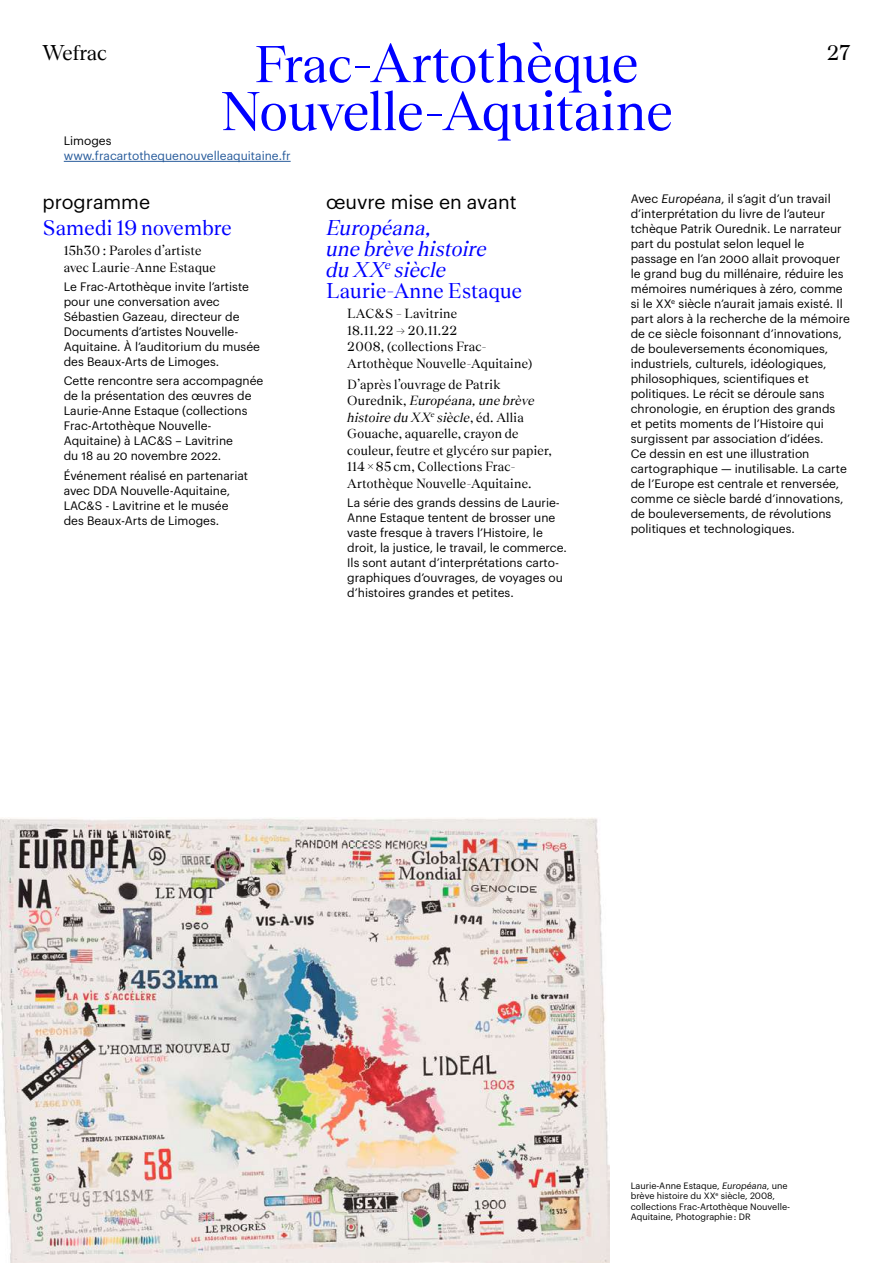
<style>
.page{position:relative;width:893px;height:1263px;background:#fff}
.page>*{position:absolute;margin:0;border:0;box-sizing:border-box;transform-origin:0 0}
.t1{font:57px/48px "Teodor";color:#00f;text-align:center}
.t2{font:italic 21.75px/21px "Teodor";letter-spacing:.01em;color:#00f}
.t3{font:21.75px "Teodor";letter-spacing:.01em;color:#00f}
.t4{font:21.75px "Teodor";color:#000}
.t5{font:19.5px "Graphik";color:#000}
.t6{font:13.5px/16.5px "Teodor";letter-spacing:.02em;color:#000}
.t7{font:12px/15px "Graphik";color:#000}
.t8{font:12px "Graphik";color:#275b9b}
.t9{font:9px/10.5px "Graphik";color:#000}
.s1{font-size:54px}
.s2{font-style:normal}
.s3{font-style:italic}
</style>
<div class="page">
<hr style="left:64px;top:161px;width:227px;height:1px;background:#275b9b">
<img style="left:0;top:818px;width:609px;height:445px">
<h1 class="t1" style="left:220px;top:36px;width:455px"><span class="s1">Frac</span>-Artothèque<br>Nouvelle-Aquitaine</h1>
<h2 class="t4" style="left:43px;top:37px;width:66px">Wefrac</h2>
<h2 class="t4" style="left:827px;top:37px;width:25px">27</h2>
<p class="t7" style="left:64px;top:132px;width:49px">Limoges</p>
<p class="t8" style="left:64px;top:147px;width:228px">www.fracartothequenouvelleaquitaine.fr</p>
<h3 class="t5" style="left:43px;top:188px;width:109px">programme</h3>
<h2 class="t3" style="left:43px;top:212px;width:191px">Samedi 19 novembre</h2>
<p class="t6" style="left:64px;top:242px;width:154px">15h30 : Paroles d’artiste avec Laurie-Anne Estaque</p>
<p class="t7" style="left:64px;top:278px;width:198px">Le Frac-Artothèque invite l’artiste pour une conversation avec<br>Sébastien Gazeau, directeur de<br>Documents d’artistes Nouvelle-<br>Aquitaine. À l’auditorium du musée des Beaux-Arts de Limoges.</p>
<p class="t7" style="left:64px;top:373px;width:201px">Cette rencontre sera accompagnée de la présentation des œuvres de<br>Laurie-Anne Estaque (collections<br>Frac-Artothèque Nouvelle-<br>Aquitaine) à LAC&amp;S – Lavitrine<br>du 18 au 20 novembre 2022.</p>
<p class="t7" style="left:64px;top:467px;width:186px">Événement réalisé en partenariat avec DDA Nouvelle-Aquitaine,<br>LAC&amp;S - Lavitrine et le musée des Beaux-Arts de Limoges.</p>
<h3 class="t5" style="left:326px;top:188px;width:192px">œuvre mise en avant</h3>
<h2 class="t2" style="left:326px;top:216px;width:197px">Européana,<br>une brève histoire<br>du XX<sup>e</sup> siècle<br><span class="s2">Laurie-Anne Estaque</span></h2>
<p class="t6" style="left:347px;top:305px;width:187px">LAC&amp;S – Lavitrine<br>18.11.22 → 20.11.22<br>2008, (collections Frac-<br>Artothèque Nouvelle-Aquitaine)</p>
<p class="t6" style="left:347px;top:375px;width:206px">D’après l’ouvrage de Patrik<br>Ourednik, <span class="s3">Européana, une brève histoire du XX</span><sup>e</sup> <span class="s3">siècle</span>, éd. Allia<br>Gouache, aquarelle, crayon de couleur, feutre et glycéro sur papier,<br>114 × 85 cm, Collections Frac-<br>Artothèque Nouvelle-Aquitaine.</p>
<p class="t7" style="left:347px;top:494px;width:221px">La série des grands dessins de Laurie-Anne Estaque tentent de brosser une vaste fresque à travers l’Histoire, le droit, la justice, le travail, le commerce.<br>Ils sont autant d’interprétations carto&shy;graphiques d’ouvrages, de voyages ou d’histoires grandes et petites.</p>
<p class="t7" style="left:631px;top:190px;width:221px">Avec <span class="s3">Européana</span>, il s’agit d’un travail d’interprétation du livre de l’auteur tchèque Patrik Ourednik. Le narrateur part du postulat selon lequel le passage en l’an 2000 allait provoquer le grand bug du millénaire, réduire les mémoires numériques à zéro, comme si le XX<sup>e</sup> siècle n’aurait jamais existé. Il part alors à la recherche de la mémoire de ce siècle foisonnant d’innovations, de bouleversements économiques, industriels, culturels, idéologiques, philosophiques, scientifiques et politiques. Le récit se déroule sans chronologie, en éruption des grands<br>et petits moments de l’Histoire qui surgissent par association d’idées.<br>Ce dessin en est une illustration cartographique — inutilisable. La carte de l’Europe est centrale et renversée, comme ce siècle bardé d’innovations, de bouleversements, de révolutions politiques et technologiques.</p>
<p class="t9" style="left:631px;top:1180px;width:161px">Laurie-Anne Estaque, <span class="s3">Européana</span>, une brève histoire du XX<sup>e</sup> siècle, 2008, collections Frac-Artothèque Nouvelle-Aquitaine, Photographie : DR</p>
</div>
